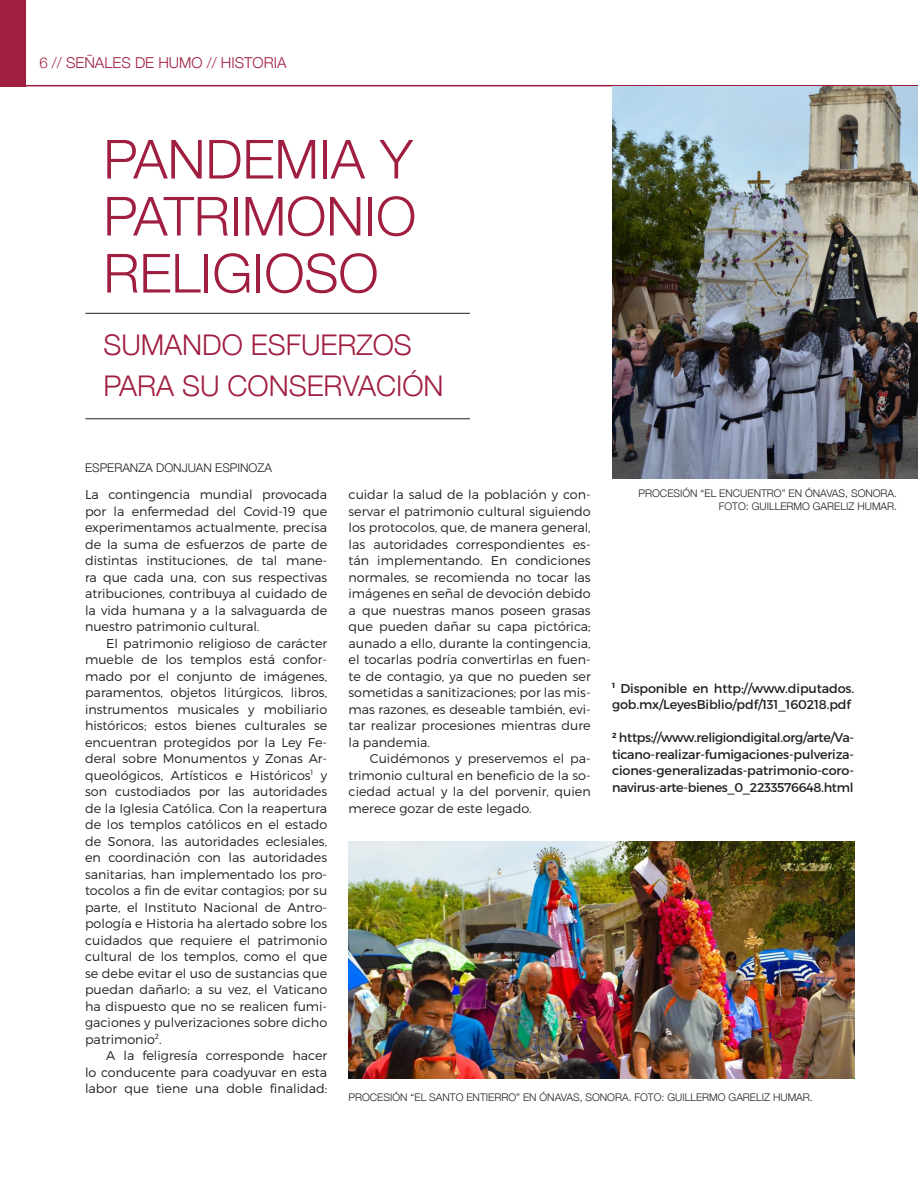
<style>
.page{position:relative;width:918px;height:1188px;background:#fff}
.page>*{position:absolute;margin:0;border:0;box-sizing:border-box;transform-origin:0 0}
.Título{font:300 54px/57px "Helvetica Neue";color:#a01e40;text-align:justify}
.Título-2{font:300 28.5px/40.5px "Helvetica Neue";color:#a01e40}
.t1{font:300 15px "Helvetica Neue";color:#a01e40}
.t2{font:300 12.75px/16.5px "Montserrat";color:#231f20;text-align:justify}
.Texto{font:12.75px/16.5px "Montserrat";letter-spacing:-.01em;color:#231f20}
.Autor{font:300 12px "Helvetica Neue";color:#231f20}
.Pie_de_foto{font:300 10.5px/12.6px "Helvetica Neue";color:#231f20;text-align:right}
</style>
<div class="page">
<div style="left:0;top:0;width:26px;height:86px;background:#a01e40"></div>
<hr style="left:0;top:85px;width:918px;height:1px;background:#a01e40">
<hr style="left:85px;top:313px;width:385px;height:1px;background:#231f20">
<hr style="left:85px;top:419px;width:385px;height:1px;background:#231f20">
<img style="left:612px;top:86px;width:306px;height:392px">
<img style="left:349px;top:842px;width:505px;height:236px">
<p class="t1" style="left:39px;top:50px;width:249px">6 // SEÑALES DE HUMO // HISTORIA</p>
<p class="Título" style="left:103px;top:127px;width:314px">PANDEMIA Y PATRIMONIO RELIGIOSO</p>
<p class="Título-2" style="left:103px;top:323px;width:342px">SUMANDO ESFUERZOS<br>PARA SU CONSERVACIÓN</p>
<p class="Autor" style="left:85px;top:458px;width:188px">ESPERANZA DONJUAN ESPINOZA</p>
<p class="t2" style="left:85px;top:486px;width:244px">La contingencia mundial provocada por la enfermedad del Covid-19 que experimentamos actualmente, precisa de la suma de esfuerzos de parte de distintas instituciones, de tal mane&shy;ra que cada una, con sus respectivas atribuciones, contribuya al cuidado de la vida humana y a la salvaguarda de nuestro patrimonio cultural.</p>
<p class="t2" style="left:85px;top:635px;width:244px;text-indent:21px">El patrimonio religioso de carácter mueble de los templos está confor&shy;mado por el conjunto de imágenes, paramentos, objetos litúrgicos, libros, instrumentos musicales y mobiliario históricos; estos bienes culturales se encuentran protegidos por la Ley Fe&shy;deral sobre Monumentos y Zonas Ar&shy;queológicos, Artísticos e Históricos<sup>1</sup> y son custodiados por las autoridades de la Iglesia Católica. Con la reapertura de los templos católicos en el estado de Sonora, las autoridades eclesiales, en coordinación con las autoridades sanitarias, han implementado los pro&shy;tocolos a fin de evitar contagios; por su parte, el Instituto Nacional de Antro&shy;pología e Historia ha alertado sobre los cuidados que requiere el patrimonio cultural de los templos, como el que se debe evitar el uso de sustancias que puedan dañarlo; a su vez, el Vaticano ha dispuesto que no se realicen fumi&shy;gaciones y pulverizaciones sobre dicho patrimonio<sup>2</sup>.</p>
<p class="t2" style="left:85px;top:1047px;width:244px;text-indent:21px">A la feligresía corresponde hacer lo conducente para coadyuvar en esta labor que tiene una doble finalidad:</p>
<p class="t2" style="left:349px;top:486px;width:244px">cuidar la salud de la población y con&shy;servar el patrimonio cultural siguiendo los protocolos, que, de manera general, las autoridades correspondientes es&shy;tán implementando. En condiciones normales, se recomienda no tocar las imágenes en señal de devoción debido a que nuestras manos poseen grasas que pueden dañar su capa pictórica; aunado a ello, durante la contingencia, el tocarlas podría convertirlas en fuen&shy;te de contagio, ya que no pueden ser sometidas a sanitizaciones; por las mis&shy;mas razones, es deseable también, evi&shy;tar realizar procesiones mientras dure la pandemia.</p>
<p class="t2" style="left:349px;top:750px;width:244px;text-indent:21px">Cuidémonos y preservemos el pa&shy;trimonio cultural en beneficio de la so&shy;ciedad actual y la del porvenir, quien merece gozar de este legado.</p>
<p class="Pie_de_foto" style="left:639px;top:486px;width:260px">PROCESIÓN “EL ENCUENTRO” EN ÓNAVAS, SONORA.<br>FOTO: GUILLERMO GARELIZ HUMAR.</p>
<p class="Texto" style="left:612px;top:680px;width:244px"><sup>1</sup> Disponible en http://www.diputados. gob.mx/LeyesBiblio/pdf/131_160218.pdf</p>
<p class="Texto" style="left:612px;top:729px;width:244px;text-align:justify"><sup>2</sup> https://www.religiondigital.org/arte/Va&shy;ticano-realizar-fumigaciones-pulveriza&shy;ciones-generalizadas-patrimonio-coro&shy;navirus-arte-bienes_0_2233576648.html</p>
<p class="Pie_de_foto" style="left:349px;top:1090px;width:466px">PROCESIÓN “EL SANTO ENTIERRO” EN ÓNAVAS, SONORA. FOTO: GUILLERMO GARELIZ HUMAR.</p>
</div>
